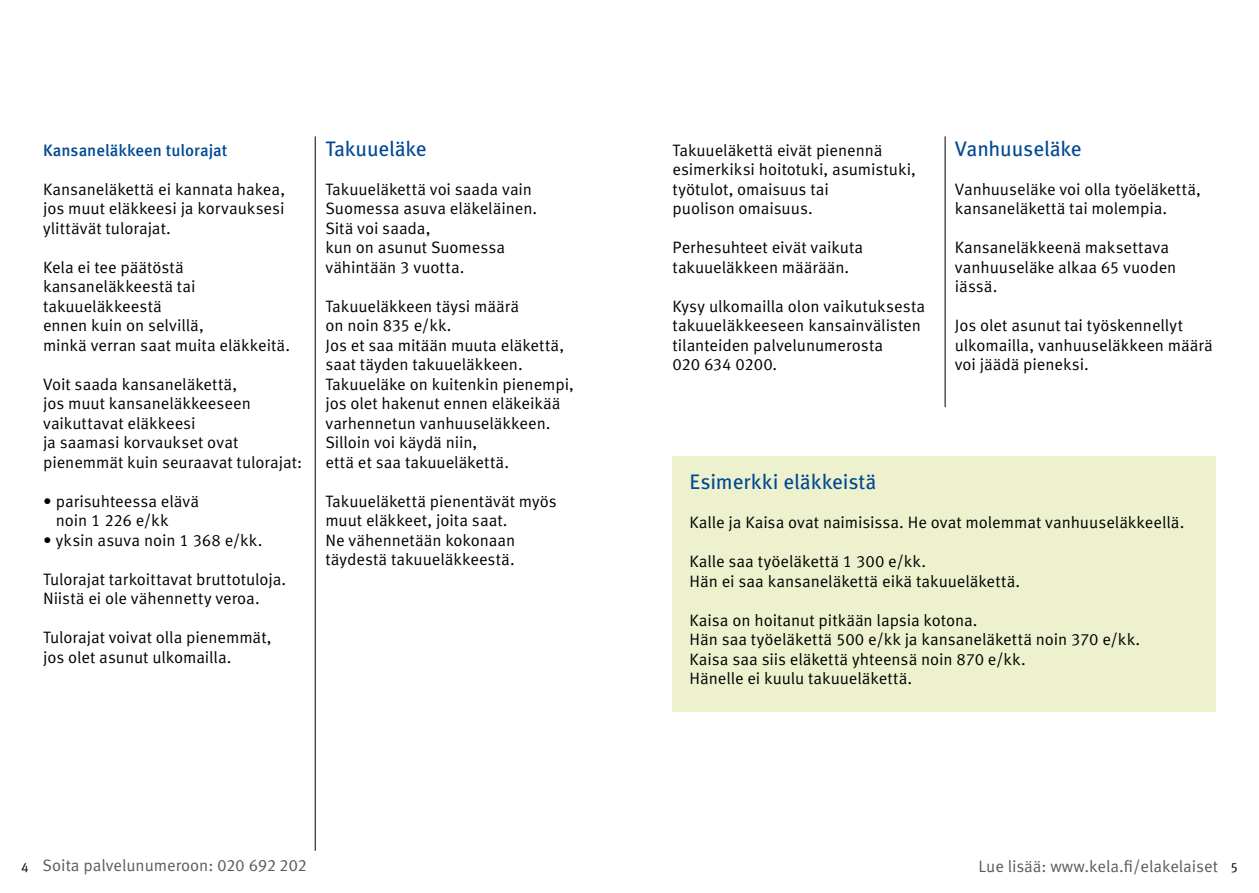
<style>
.page{position:relative;width:1259px;height:893px;background:#fff}
.page>*{position:absolute;margin:0;border:0;box-sizing:border-box;transform-origin:0 0}
.t1{font:21px "Meta Pro";letter-spacing:-.01em;color:#004993}
.t2{font:16.5px/19.5px "Meta Pro Norm";letter-spacing:-.005em;color:#000}
.t3{font:16.5px "Meta Pro Norm";color:#5a5a59}
.t4{font:500 16.5px "Meta Pro";color:#004993}
.s1{font-size:13.5px;color:#000}
</style>
<div class="page">
<hr style="left:315px;top:136px;width:1px;height:715px;background:#000">
<hr style="left:945px;top:136px;width:1px;height:271px;background:#000">
<div style="left:672px;top:456px;width:544px;height:256px;background:#edf1cd"></div>
<p class="t4" style="left:43px;top:137px;width:186px">Kansaneläkkeen tulorajat</p>
<p class="t2" style="left:43px;top:178px;width:244px;text-align:justify">Kansaneläkettä ei kannata hakea, jos muut eläkkeesi ja korvauksesi ylittävät tulorajat.</p>
<p class="t2" style="left:43px;top:256px;width:249px">Kela ei tee päätöstä kansaneläkkeestä tai takuueläkkeestä<br>ennen kuin on selvillä,<br>minkä verran saat muita eläkkeitä.</p>
<p class="t2" style="left:43px;top:373px;width:261px">Voit saada kansaneläkettä,<br>jos muut kansaneläkkeeseen vaikuttavat eläkkeesi<br>ja saamasi korvaukset ovat pienemmät kuin seuraavat tulorajat:</p>
<p class="t2" style="left:56px;top:490px;width:145px;text-indent:-13px">• parisuhteessa elävä noin 1 226 e/kk</p>
<p class="t2" style="left:43px;top:529px;width:221px">• yksin asuva noin 1 368 e/kk.</p>
<p class="t2" style="left:43px;top:568px;width:245px">Tulorajat tarkoittavat bruttotuloja.<br>Niistä ei ole vähennetty veroa.</p>
<p class="t2" style="left:43px;top:627px;width:230px">Tulorajat voivat olla pienemmät, jos olet asunut ulkomailla.</p>
<p class="t1" style="left:325px;top:132px;width:103px">Takuueläke</p>
<p class="t2" style="left:325px;top:178px;width:213px">Takuueläkettä voi saada vain<br>Suomessa asuva eläkeläinen.<br>Sitä voi saada,<br>kun on asunut Suomessa vähintään 3 vuotta.</p>
<p class="t2" style="left:325px;top:295px;width:250px">Takuueläkkeen täysi määrä<br>on noin 835 e/kk.<br>Jos et saa mitään muuta eläkettä, saat täyden takuueläkkeen.<br>Takuueläke on kuitenkin pienempi, jos olet hakenut ennen eläkeikää varhennetun vanhuuseläkkeen.<br>Silloin voi käydä niin,<br>että et saa takuueläkettä.</p>
<p class="t2" style="left:325px;top:490px;width:233px">Takuueläkettä pienentävät myös muut eläkkeet, joita saat.<br>Ne vähennetään kokonaan täydestä takuueläkkeestä.</p>
<p class="t2" style="left:672px;top:139px;width:245px">Takuueläkettä eivät pienennä esimerkiksi hoitotuki, asumistuki, työtulot, omaisuus tai<br>puolison omaisuus.</p>
<p class="t2" style="left:672px;top:237px;width:192px">Perhesuhteet eivät vaikuta takuueläkkeen määrään.</p>
<p class="t2" style="left:672px;top:295px;width:254px">Kysy ulkomailla olon vaikutuksesta takuueläkkeeseen kansainvälisten tilanteiden palvelunumerosta<br>020 634 0200.</p>
<p class="t1" style="left:955px;top:132px;width:128px">Vanhuuseläke</p>
<p class="t2" style="left:955px;top:178px;width:248px">Vanhuuseläke voi olla työeläkettä, kansaneläkettä tai molempia.</p>
<p class="t2" style="left:955px;top:237px;width:223px">Kansaneläkkeenä maksettava vanhuuseläke alkaa 65 vuoden iässä.</p>
<p class="t2" style="left:955px;top:315px;width:259px">Jos olet asunut tai työskennellyt ulkomailla, vanhuuseläkkeen määrä voi jäädä pieneksi.</p>
<p class="t1" style="left:689px;top:466px;width:188px">Esimerkki eläkkeistä</p>
<p class="t2" style="left:689px;top:512px;width:496px">Kalle ja Kaisa ovat naimisissa. He ovat molemmat vanhuuseläkkeellä.</p>
<p class="t2" style="left:689px;top:551px;width:332px">Kalle saa työeläkettä 1 300 e/kk.<br>Hän ei saa kansaneläkettä eikä takuueläkettä.</p>
<p class="t2" style="left:689px;top:609px;width:452px">Kaisa on hoitanut pitkään lapsia kotona.<br>Hän saa työeläkettä 500 e/kk ja kansaneläkettä noin 370 e/kk.<br>Kaisa saa siis eläkettä yhteensä noin 870 e/kk.<br>Hänelle ei kuulu takuueläkettä.</p>
<p class="t3" style="left:21px;top:853px;width:287px"><span class="s1">4</span> Soita palvelunumeroon: 020 692 202</p>
<p class="t3" style="left:978px;top:854px;width:261px">Lue lisää: www.kela.fi/elakelaiset <span class="s1">5</span></p>
</div>
